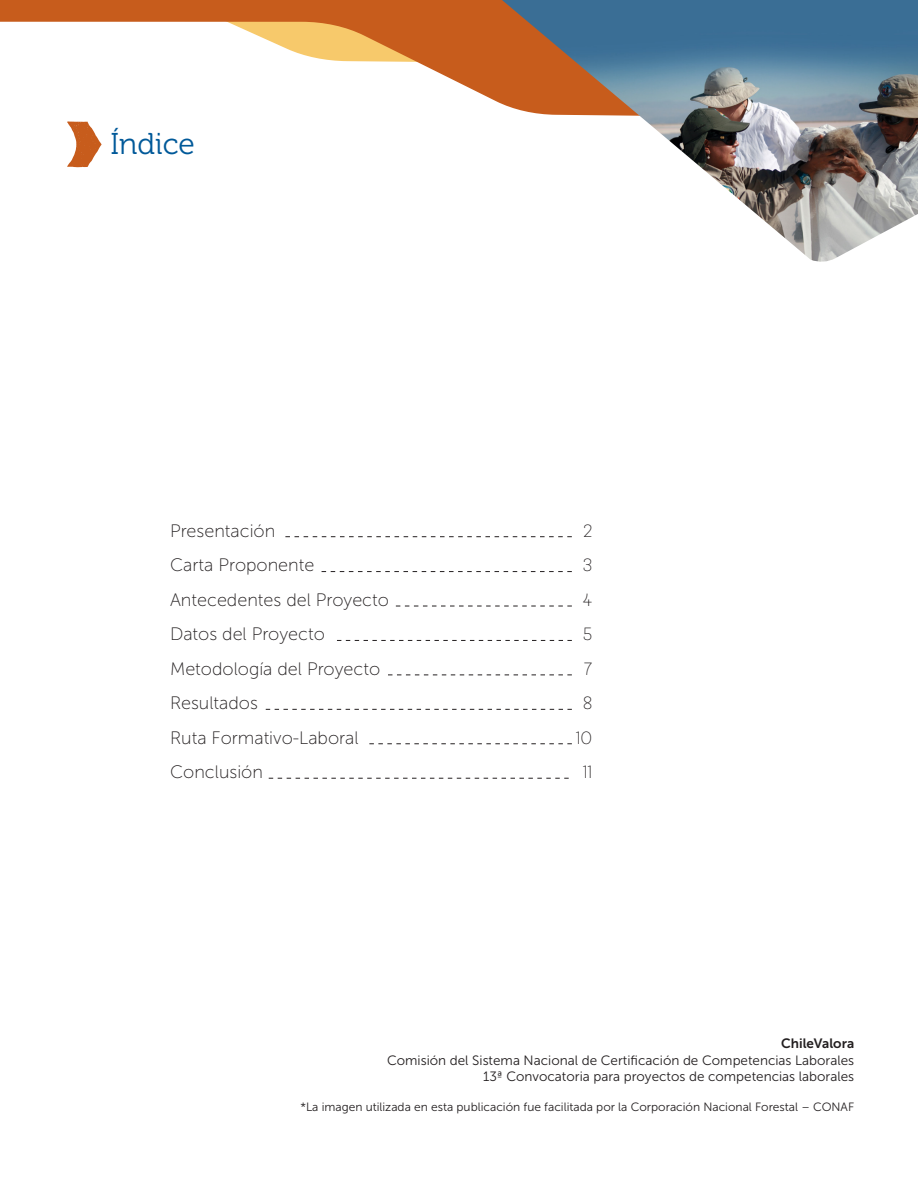
<style>
.page{position:relative;width:918px;height:1188px;background:#fff}
.page>*{position:absolute;margin:0;border:0;box-sizing:border-box;transform-origin:0 0}
.t1{font:30px "Museo 300";color:#005999}
.t2{font:18px "Museo Sans 100";color:#231f20}
.t3{font:300 18px "Biblioteca Sans";color:#231f20}
.t4{font:13.5px "Museo Sans 300";color:#231f20}
.t5{font:13.5px "Museo Sans 700";color:#231f20}
.t6{font:12px "Museo Sans 300";color:#231f20}
</style>
<div class="page">
<svg style="left:285px;top:536px;width:287px;height:1px"></svg>
<svg style="left:322px;top:571px;width:250px;height:1px"></svg>
<svg style="left:337px;top:640px;width:235px;height:1px"></svg>
<svg style="left:266px;top:709px;width:306px;height:1px"></svg>
<svg style="left:396px;top:606px;width:176px;height:1px"></svg>
<svg style="left:388px;top:675px;width:184px;height:1px"></svg>
<svg style="left:369px;top:743px;width:203px;height:1px"></svg>
<svg style="left:269px;top:778px;width:300px;height:1px"></svg>
<svg style="left:0;top:0;width:502px;height:104px"></svg>
<img style="left:502px;top:0;width:416px;height:262px">
<svg style="left:67px;top:121px;width:35px;height:46px"></svg>
<p class="t1" style="left:110px;top:128px;width:86px">Índice</p>
<p class="t2" style="left:170px;top:521px;width:107px">Presentación</p>
<p class="t2" style="left:170px;top:556px;width:146px">Carta Proponente</p>
<p class="t2" style="left:170px;top:590px;width:220px">Antecedentes del Proyecto</p>
<p class="t2" style="left:170px;top:625px;width:156px">Datos del Proyecto</p>
<p class="t2" style="left:170px;top:659px;width:212px">Metodología del Proyecto</p>
<p class="t2" style="left:170px;top:694px;width:89px">Resultados</p>
<p class="t2" style="left:170px;top:728px;width:190px">Ruta Formativo-Laboral</p>
<p class="t2" style="left:170px;top:763px;width:94px">Conclusión</p>
<p class="t3" style="left:583px;top:520px;width:10px">2</p>
<p class="t3" style="left:583px;top:555px;width:11px">3</p>
<p class="t3" style="left:583px;top:589px;width:11px">4</p>
<p class="t3" style="left:583px;top:624px;width:11px">5</p>
<p class="t3" style="left:584px;top:658px;width:10px">7</p>
<p class="t3" style="left:583px;top:693px;width:11px">8</p>
<p class="t3" style="left:576px;top:727px;width:18px">10</p>
<p class="t3" style="left:583px;top:762px;width:11px">11</p>
<p class="t5" style="left:781px;top:1036px;width:74px">ChileValora</p>
<p class="t4" style="left:387px;top:1053px;width:469px">Comisión del Sistema Nacional de Certificación de Competencias Laborales</p>
<p class="t4" style="left:483px;top:1069px;width:373px">13ª Convocatoria para proyectos de competencias laborales</p>
<p class="t6" style="left:300px;top:1101px;width:555px">*La imagen utilizada en esta publicación fue facilitada por la Corporación Nacional Forestal – CONAF</p>
</div>
